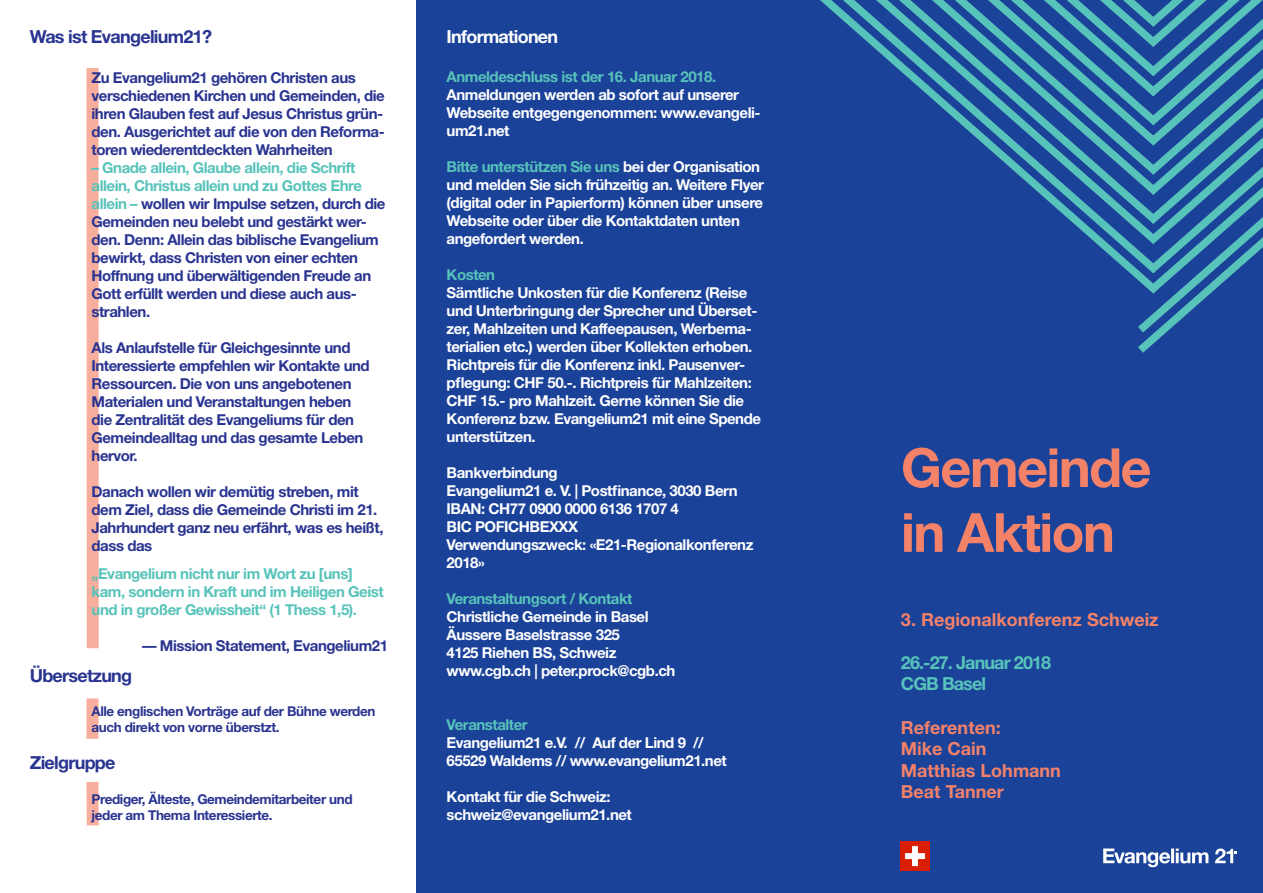
<style>
.page{position:relative;width:1263px;height:893px;background:#fff}
.page>*{position:absolute;margin:0;border:0;box-sizing:border-box;transform-origin:0 0}
.t1{font:700 54px "Helvetica Neue LT Std";letter-spacing:-.03em;color:#f48269}
.t2{font:700 18px "Helvetica Neue LT Std";color:#f48269}
.t3{font:700 18px "Helvetica Neue LT Std";letter-spacing:-.04em;color:#293491}
.t4{font:700 18px "Helvetica Neue LT Std";letter-spacing:-.05em;color:#57c3ba}
.t5{font:700 18px "Helvetica Neue LT Std";letter-spacing:-.04em;color:#fff}
.t6{font:700 15px/18px "Helvetica Neue LT Std";letter-spacing:-.03em;color:#fff}
.t7{font:700 15px/18px "Helvetica Neue LT Std";letter-spacing:-.03em;color:#293491}
.t8{font:700 15px/18px "Helvetica Neue LT Std";letter-spacing:-.03em;color:#57c3ba}
.t9{font:700 13.5px/16.2px "Helvetica Neue LT Std";letter-spacing:-.03em;color:#293491}
.s1{color:#57c3ba}
</style>
<div class="page">
<div style="left:417px;top:0;width:846px;height:893px;background:#1b4299"></div>
<div style="left:86px;top:68px;width:13px;height:580px;background:#f7ae9d"></div>
<svg style="left:820px;top:0;width:310px;height:273px"></svg>
<svg style="left:1130px;top:0;width:133px;height:353px"></svg>
<div style="left:86px;top:782px;width:13px;height:43px;background:#f7ae9d"></div>
<div style="left:86px;top:698px;width:12px;height:41px;background:#f7ae9d"></div>
<svg style="left:1103px;top:848px;width:134px;height:19px"></svg>
<img style="left:901px;top:842px;width:29px;height:29px">
<p class="t3" style="left:30px;top:25px;width:184px">Was ist Evangelium21?</p>
<p class="t7" style="left:92px;top:68px;width:295px">Zu Evangelium21 gehören Christen aus verschiedenen Kirchen und Gemeinden, die ihren Glauben fest auf Jesus Christus grün&shy;den. Ausgerichtet auf die von den Reforma&shy;toren wiederentdeckten Wahrheiten</p>
<p class="t7" style="left:92px;top:158px;width:295px"><span class="s1">– Gnade allein, Glaube allein, die Schrift allein, Christus allein und zu Gottes Ehre allein –</span> wollen wir Impulse setzen, durch die Gemeinden neu belebt und gestärkt wer&shy;den. Denn: Allein das biblische Evangelium bewirkt, dass Christen von einer echten Hoffnung und überwältigenden Freude an Gott erfüllt werden und diese auch aus&shy;strahlen.</p>
<p class="t7" style="left:92px;top:338px;width:280px">Als Anlaufstelle für Gleichgesinnte und Interessierte empfehlen wir Kontakte und Ressourcen. Die von uns angebotenen Materialen und Veranstaltungen heben die Zentralität des Evangeliums für den Gemeindealltag und das gesamte Leben hervor.</p>
<p class="t7" style="left:92px;top:482px;width:293px">Danach wollen wir demütig streben, mit dem Ziel, dass die Gemeinde Christi im 21.<br>Jahrhundert ganz neu erfährt, was es heißt, dass das</p>
<p class="t8" style="left:92px;top:565px;width:294px">„Evangelium nicht nur im Wort zu [uns] kam, sondern in Kraft und im Heiligen Geist und in großer Gewissheit“ (1 Thess 1,5).</p>
<p class="t7" style="left:142px;top:637px;width:247px">–– Mission Statement, Evangelium21</p>
<p class="t3" style="left:30px;top:664px;width:104px">Übersetzung</p>
<p class="t9" style="left:92px;top:703px;width:285px">Alle englischen Vorträge auf der Bühne werden auch direkt von vorne überstzt.</p>
<p class="t3" style="left:30px;top:752px;width:87px">Zielgruppe</p>
<p class="t9" style="left:92px;top:790px;width:263px">Prediger, Älteste, Gemeindemitarbeiter und</p>
<p class="t9" style="left:92px;top:807px;width:183px">jeder am Thema Interessierte.</p>
<p class="t5" style="left:447px;top:25px;width:113px">Informationen</p>
<p class="t6" style="left:447px;top:67px;width:316px"><span class="s1">Anmeldeschluss ist der 16. Januar 2018.<br></span>Anmeldungen werden ab sofort auf unserer Webseite entgegengenommen: www.evangeli&shy;um21.net</p>
<p class="t6" style="left:447px;top:157px;width:319px"><span class="s1">Bitte unterstützen Sie uns</span> bei der Organisation und melden Sie sich frühzeitig an. Weitere Flyer (digital oder in Papierform) können über unsere Webseite oder über die Kontaktdaten unten angefordert werden.</p>
<p class="t8" style="left:447px;top:265px;width:50px">Kosten</p>
<p class="t6" style="left:447px;top:283px;width:316px">Sämtliche Unkosten für die Konferenz (Reise und Unterbringung der Sprecher und Überset&shy;zer, Mahlzeiten und Kaffeepausen, Werbema&shy;terialien etc.) werden über Kollekten erhoben.<br>Richtpreis für die Konferenz inkl. Pausenver&shy;pflegung: CHF 50.-. Richtpreis für Mahlzeiten:<br>CHF 15.- pro Mahlzeit. Gerne können Sie die Konferenz bzw. Evangelium21 mit eine Spende unterstützen.</p>
<p class="t6" style="left:447px;top:463px;width:113px">Bankverbindung</p>
<p class="t6" style="left:447px;top:481px;width:293px">Evangelium21 e. V. | Postfinance, 3030 Bern</p>
<p class="t6" style="left:447px;top:499px;width:234px">IBAN: CH77 0900 0000 6136 1707 4</p>
<p class="t6" style="left:447px;top:517px;width:133px">BIC POFICHBEXXX</p>
<p class="t6" style="left:447px;top:535px;width:308px">Verwendungszweck: «E21-Regionalkonferenz<br>2018»</p>
<p class="t8" style="left:447px;top:589px;width:187px">Veranstaltungsort / Kontakt</p>
<p class="t6" style="left:447px;top:607px;width:204px">Christliche Gemeinde in Basel</p>
<p class="t6" style="left:447px;top:625px;width:175px">Äussere Baselstrasse 325</p>
<p class="t6" style="left:447px;top:643px;width:171px">4125 Riehen BS, Schweiz</p>
<p class="t6" style="left:447px;top:661px;width:230px">www.cgb.ch | peter.prock@cgb.ch</p>
<p class="t8" style="left:447px;top:715px;width:83px">Veranstalter</p>
<p class="t6" style="left:447px;top:733px;width:259px">Evangelium21 e.V. // Auf der Lind 9 //</p>
<p class="t6" style="left:447px;top:751px;width:282px">65529 Waldems // www.evangelium21.net</p>
<p class="t6" style="left:447px;top:787px;width:166px">Kontakt für die Schweiz:</p>
<p class="t6" style="left:447px;top:805px;width:187px">schweiz@evangelium21.net</p>
<p class="t1" style="left:901px;top:434px;width:252px">Gemeinde</p>
<p class="t1" style="left:901px;top:499px;width:215px">in Aktion</p>
<p class="t2" style="left:901px;top:608px;width:259px">3. Regionalkonferenz Schweiz</p>
<p class="t4" style="left:901px;top:651px;width:152px">26.-27. Januar 2018</p>
<p class="t4" style="left:901px;top:673px;width:87px">CGB Basel</p>
<p class="t2" style="left:901px;top:716px;width:101px">Referenten:</p>
<p class="t2" style="left:901px;top:738px;width:87px">Mike Cain</p>
<p class="t2" style="left:901px;top:759px;width:161px">Matthias Lohmann</p>
<p class="t2" style="left:901px;top:781px;width:104px">Beat Tanner</p>
</div>
